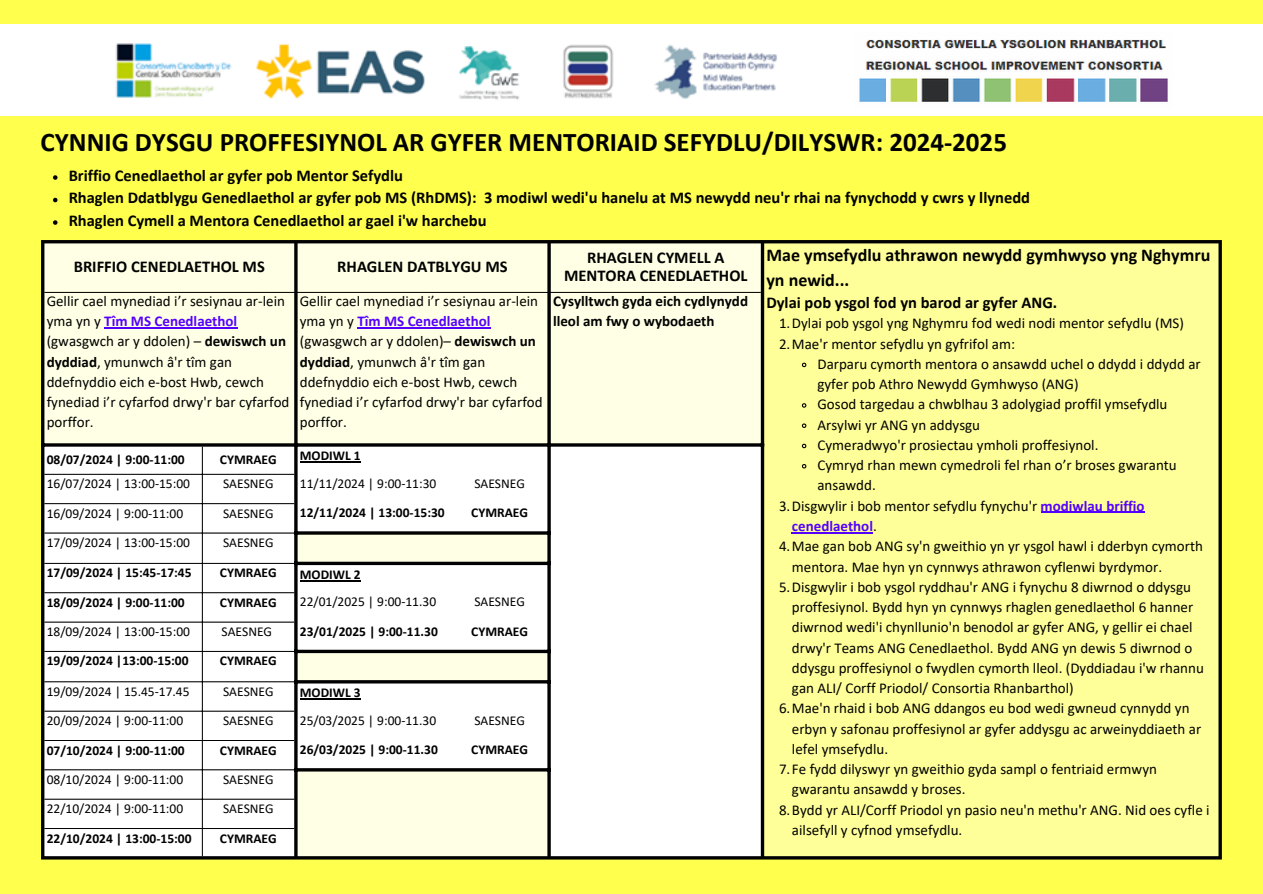
<style>
.page{position:relative;width:1263px;height:894px;background:#fff}
.page>*{position:absolute;margin:0;border:0;box-sizing:border-box;transform-origin:0 0}
.t1{font:700 27px "Calibri";color:#000}
.t2{font:700 18px/24.8px "Calibri";color:#000}
.t3{font:700 16.5px/18px "Calibri";color:#000;text-align:center}
.t4{font:15px/20.2px "Calibri";color:#000}
.t5{font:700 15px/20.2px "Calibri";color:#000}
.t6{font:13.5px "Calibri";color:#000}
.t7{font:700 13.5px "Calibri";color:#000}
.s1{font-weight:700;color:#50f}
.s2{font-weight:700}
</style>
<div class="page">
<div style="left:0;top:0;width:1263px;height:893px;background:#ffff4d"></div>
<div style="left:0;top:25px;width:1263px;height:91px;background:#fff"></div>
<img style="left:115px;top:43px;width:662px;height:57px">
<img style="left:859px;top:40px;width:309px;height:62px">
<div style="left:44px;top:243px;width:717px;height:200px;background:#ffffe6"></div>
<div style="left:762px;top:241px;width:458px;height:616px;background:#ff9"></div>
<svg style="left:44px;top:446px;width:717px;height:409px;background:#fcfcf9"></svg>
<svg style="left:801px;top:362px;width:6px;height:6px"></svg>
<svg style="left:801px;top:403px;width:6px;height:5px"></svg>
<svg style="left:801px;top:423px;width:6px;height:5px"></svg>
<svg style="left:801px;top:443px;width:6px;height:6px"></svg>
<svg style="left:801px;top:464px;width:6px;height:5px"></svg>
<hr style="left:1041px;top:511px;width:104px;height:2px;background:#50f">
<hr style="left:792px;top:532px;width:81px;height:1px;background:#50f">
<hr style="left:104px;top:327px;width:133px;height:1px;background:#50f">
<hr style="left:357px;top:327px;width:133px;height:1px;background:#50f">
<hr style="left:300px;top:461px;width:61px;height:1px;background:#000">
<hr style="left:300px;top:579px;width:61px;height:2px;background:#000">
<hr style="left:300px;top:698px;width:61px;height:1px;background:#000">
<hr style="left:202px;top:446px;width:1px;height:409px;background:#000">
<hr style="left:44px;top:292px;width:717px;height:1px;background:#000">
<hr style="left:44px;top:474px;width:250px;height:1px;background:#000">
<hr style="left:44px;top:503px;width:250px;height:1px;background:#000">
<hr style="left:44px;top:532px;width:250px;height:1px;background:#000">
<hr style="left:44px;top:563px;width:250px;height:1px;background:#000">
<hr style="left:44px;top:592px;width:250px;height:1px;background:#000">
<hr style="left:44px;top:621px;width:250px;height:1px;background:#000">
<hr style="left:44px;top:651px;width:250px;height:1px;background:#000">
<hr style="left:44px;top:681px;width:250px;height:1px;background:#000">
<hr style="left:44px;top:710px;width:250px;height:1px;background:#000">
<hr style="left:44px;top:740px;width:250px;height:1px;background:#000">
<hr style="left:44px;top:769px;width:250px;height:1px;background:#000">
<hr style="left:44px;top:798px;width:250px;height:1px;background:#000">
<hr style="left:44px;top:828px;width:250px;height:1px;background:#000">
<hr style="left:41px;top:243px;width:3px;height:612px;background:#000">
<svg style="left:294px;top:243px;width:4px;height:612px;background:#272725"></svg>
<svg style="left:547px;top:243px;width:4px;height:612px;background:#272725"></svg>
<hr style="left:761px;top:243px;width:3px;height:612px;background:#000">
<svg style="left:1218px;top:243px;width:4px;height:612px;background:#272715"></svg>
<hr style="left:41px;top:240px;width:1181px;height:3px;background:#000">
<hr style="left:41px;top:443px;width:723px;height:3px;background:#000">
<hr style="left:294px;top:531px;width:257px;height:3px;background:#000">
<svg style="left:294px;top:561px;width:257px;height:4px"></svg>
<svg style="left:294px;top:649px;width:257px;height:4px"></svg>
<hr style="left:294px;top:680px;width:257px;height:3px;background:#000">
<hr style="left:294px;top:768px;width:257px;height:3px;background:#000">
<svg style="left:41px;top:855px;width:1181px;height:4px;background:#49493c"></svg>
<svg style="left:53px;top:175px;width:5px;height:5px"></svg>
<svg style="left:53px;top:198px;width:5px;height:4px"></svg>
<svg style="left:53px;top:220px;width:5px;height:5px"></svg>
<p class="t1" style="left:41px;top:130px;width:968px">CYNNIG DYSGU PROFFESIYNOL AR GYFER MENTORIAID SEFYDLU/DILYSWR: 2024-2025</p>
<p class="t3" style="left:69px;top:168px;width:336px">Briffio Cenedlaethol ar gyfer pob Mentor Sefydlu</p>
<p class="t3" style="left:69px;top:190px;width:963px">Rhaglen Ddatblygu Genedlaethol ar gyfer pob MS (RhDMS): 3 modiwl wedi'u hanelu at MS newydd neu'r rhai na fynychodd y cwrs y llynedd</p>
<p class="t3" style="left:69px;top:213px;width:419px">Rhaglen Cymell a Mentora Cenedlaethol ar gael i'w harchebu</p>
<h1 class="t3" style="left:74px;top:258px;width:193px">BRIFFIO CENEDLAETHOL MS</h1>
<p class="t3" style="left:337px;top:258px;width:172px">RHAGLEN DATBLYGU MS</p>
<p class="t3" style="left:564px;top:249px;width:185px">RHAGLEN CYMELL A<br>MENTORA CENEDLAETHOL</p>
<p class="t2" style="left:766px;top:244px;width:445px">Mae ymsefydlu athrawon newydd gymhwyso yng Nghymru yn newid...</p>
<p class="t3" style="left:766px;top:295px;width:292px">Dylai pob ysgol fod yn barod ar gyfer ANG.</p>
<p class="t4" style="left:779px;top:314px;width:406px">1.Dylai pob ysgol yng Nghymru fod wedi nodi mentor sefydlu (MS)</p>
<p class="t4" style="left:779px;top:334px;width:238px">2.Mae'r mentor sefydlu yn gyfrifol am:</p>
<p class="t4" style="left:817px;top:355px;width:385px">Darparu cymorth mentora o ansawdd uchel o ddydd i ddydd ar gyfer pob Athro Newydd Gymhwyso (ANG)</p>
<p class="t4" style="left:817px;top:395px;width:352px">Gosod targedau a chwblhau 3 adolygiad proffil ymsefydlu</p>
<p class="t4" style="left:817px;top:415px;width:164px">Arsylwi yr ANG yn addysgu</p>
<p class="t4" style="left:817px;top:436px;width:282px">Cymeradwyo'r prosiectau ymholi proffesiynol.</p>
<p class="t4" style="left:817px;top:456px;width:361px">Cymryd rhan mewn cymedroli fel rhan o’r broses gwarantu ansawdd.</p>
<p class="t4" style="left:792px;top:496px;width:354px;text-indent:-13px">3.Disgwylir i bob mentor sefydlu fynychu'r <span class="s1">modiwlau briffio cenedlaethol</span>.</p>
<p class="t4" style="left:792px;top:537px;width:413px;text-indent:-13px">4.Mae gan bob ANG sy'n gweithio yn yr ysgol hawl i dderbyn cymorth mentora. Mae hyn yn cynnwys athrawon cyflenwi byrdymor.</p>
<p class="t4" style="left:792px;top:577px;width:413px;text-indent:-13px">5.Disgwylir i bob ysgol ryddhau'r ANG i fynychu 8 diwrnod o ddysgu proffesiynol. Bydd hyn yn cynnwys rhaglen genedlaethol 6 hanner diwrnod wedi'i chynllunio'n benodol ar gyfer ANG, y gellir ei chael drwy'r Teams ANG Cenedlaethol. Bydd ANG yn dewis 5 diwrnod o ddysgu proffesiynol o fwydlen cymorth lleol. (Dyddiadau i'w rhannu gan ALI/ Corff Priodol/ Consortia Rhanbarthol)</p>
<p class="t4" style="left:792px;top:699px;width:411px;text-indent:-13px">6.Mae'n rhaid i bob ANG ddangos eu bod wedi gwneud cynnydd yn erbyn y safonau proffesiynol ar gyfer addysgu ac arweinyddiaeth ar lefel ymsefydlu.</p>
<p class="t4" style="left:792px;top:760px;width:367px;text-indent:-13px">7.Fe fydd dilyswyr yn gweithio gyda sampl o fentriaid ermwyn gwarantu ansawdd y broses.</p>
<p class="t4" style="left:792px;top:800px;width:419px;text-indent:-13px">8.Bydd yr ALI/Corff Priodol yn pasio neu'n methu'r ANG. Nid oes cyfle i ailsefyll y cyfnod ymsefydlu.</p>
<p class="t4" style="left:47px;top:292px;width:244px">Gellir cael mynediad i’r sesiynau ar-lein yma yn y <span class="s1">Tîm MS Cenedlaethol </span>(gwasgwch ar y ddolen) – <span class="s2">dewiswch un dyddiad</span>, ymunwch â'r tîm gan ddefnyddio eich e-bost Hwb, cewch fynediad i’r cyfarfod drwy'r bar cyfarfod porffor.</p>
<p class="t4" style="left:300px;top:292px;width:244px">Gellir cael mynediad i’r sesiynau ar-lein yma yn y <span class="s1">Tîm MS Cenedlaethol </span>(gwasgwch ar y ddolen)– <span class="s2">dewiswch un dyddiad</span>, ymunwch â'r tîm gan ddefnyddio eich e-bost Hwb, cewch fynediad i’r cyfarfod drwy'r bar cyfarfod porffor.</p>
<p class="t5" style="left:553px;top:292px;width:196px">Cysylltwch gyda eich cydlynydd lleol am fwy o wybodaeth</p>
<p class="t7" style="left:47px;top:453px;width:140px">08/07/2024 | 9:00-11:00</p>
<p class="t7" style="left:220px;top:453px;width:58px">CYMRAEG</p>
<p class="t7" style="left:300px;top:450px;width:62px">MODIWL 1</p>
<p class="t6" style="left:47px;top:478px;width:145px">16/07/2024 | 13:00-15:00</p>
<p class="t6" style="left:223px;top:478px;width:52px">SAESNEG</p>
<p class="t6" style="left:300px;top:478px;width:138px">11/11/2024 | 9:00-11:30</p>
<p class="t6" style="left:474px;top:478px;width:52px">SAESNEG</p>
<p class="t6" style="left:47px;top:507px;width:138px">16/09/2024 | 9:00-11:00</p>
<p class="t6" style="left:223px;top:507px;width:52px">SAESNEG</p>
<p class="t7" style="left:300px;top:507px;width:146px">12/11/2024 | 13:00-15:30</p>
<p class="t7" style="left:471px;top:507px;width:58px">CYMRAEG</p>
<p class="t6" style="left:47px;top:536px;width:145px">17/09/2024 | 13:00-15:00</p>
<p class="t6" style="left:223px;top:536px;width:52px">SAESNEG</p>
<p class="t7" style="left:47px;top:567px;width:146px">17/09/2024 | 15:45-17:45</p>
<p class="t7" style="left:220px;top:567px;width:58px">CYMRAEG</p>
<p class="t7" style="left:300px;top:568px;width:62px">MODIWL 2</p>
<p class="t7" style="left:47px;top:596px;width:140px">18/09/2024 | 9:00-11:00</p>
<p class="t7" style="left:220px;top:596px;width:58px">CYMRAEG</p>
<p class="t6" style="left:300px;top:596px;width:138px">22/01/2025 | 9:00-11.30</p>
<p class="t6" style="left:474px;top:596px;width:52px">SAESNEG</p>
<p class="t6" style="left:47px;top:625px;width:145px">18/09/2024 | 13:00-15:00</p>
<p class="t6" style="left:222px;top:625px;width:52px">SAESNEG</p>
<p class="t7" style="left:300px;top:625px;width:140px">23/01/2025 | 9:00-11.30</p>
<p class="t7" style="left:471px;top:625px;width:58px">CYMRAEG</p>
<p class="t7" style="left:47px;top:655px;width:143px">19/09/2024 |13:00-15:00</p>
<p class="t7" style="left:220px;top:655px;width:58px">CYMRAEG</p>
<p class="t6" style="left:47px;top:685px;width:144px">19/09/2024 | 15.45-17.45</p>
<p class="t6" style="left:223px;top:685px;width:52px">SAESNEG</p>
<p class="t7" style="left:300px;top:687px;width:62px">MODIWL 3</p>
<p class="t6" style="left:47px;top:714px;width:138px">20/09/2024 | 9:00-11:00</p>
<p class="t6" style="left:223px;top:714px;width:52px">SAESNEG</p>
<p class="t6" style="left:300px;top:714px;width:138px">25/03/2025 | 9:00-11.30</p>
<p class="t6" style="left:474px;top:714px;width:52px">SAESNEG</p>
<p class="t7" style="left:47px;top:744px;width:140px">07/10/2024 | 9:00-11:00</p>
<p class="t7" style="left:220px;top:744px;width:58px">CYMRAEG</p>
<p class="t7" style="left:300px;top:743px;width:140px">26/03/2025 | 9:00-11.30</p>
<p class="t7" style="left:471px;top:743px;width:58px">CYMRAEG</p>
<p class="t6" style="left:47px;top:773px;width:138px">08/10/2024 | 9:00-11:00</p>
<p class="t6" style="left:223px;top:773px;width:52px">SAESNEG</p>
<p class="t6" style="left:47px;top:802px;width:138px">22/10/2024 | 9:00-11:00</p>
<p class="t6" style="left:223px;top:802px;width:52px">SAESNEG</p>
<p class="t7" style="left:47px;top:832px;width:146px">22/10/2024 | 13:00-15:00</p>
<p class="t7" style="left:220px;top:832px;width:58px">CYMRAEG</p>
</div>
